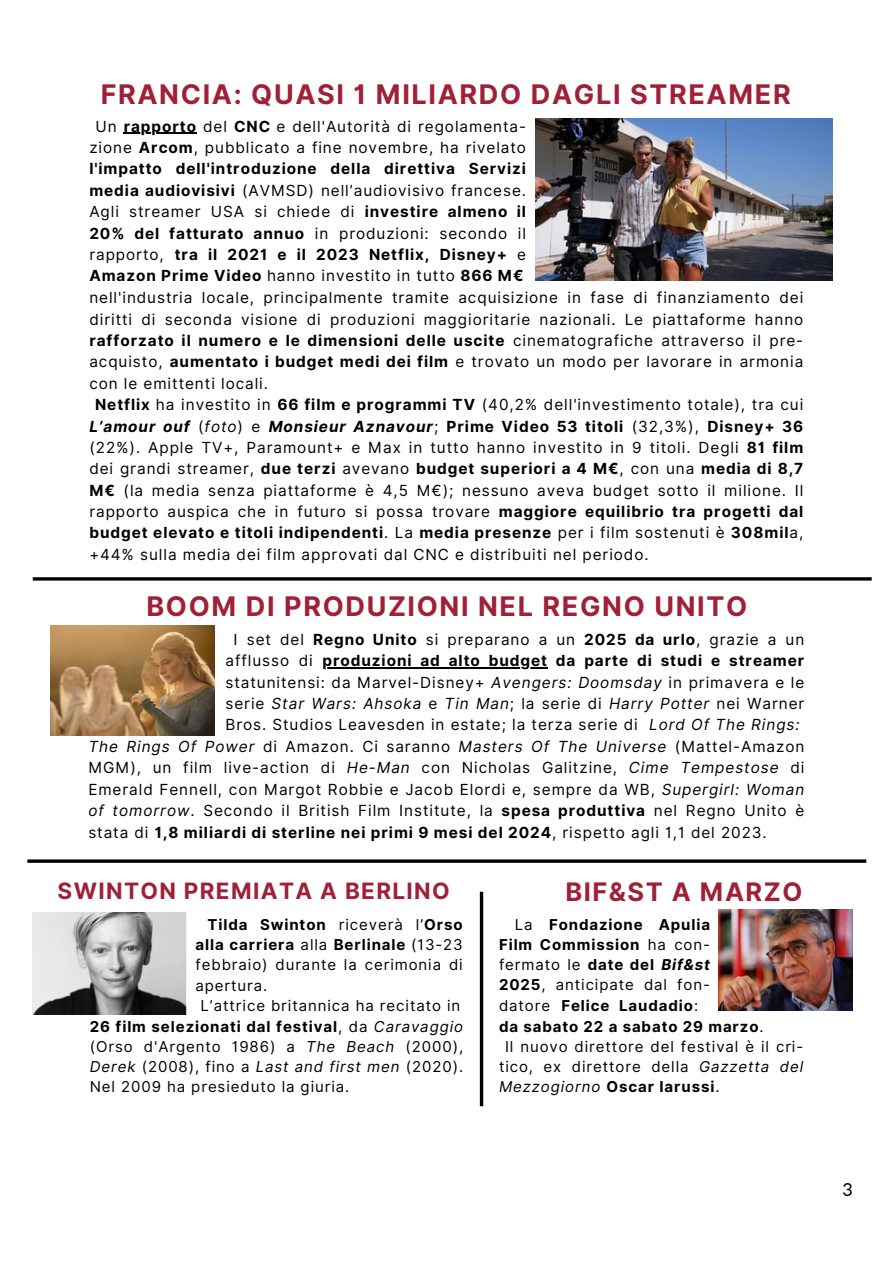
<style>
.page{position:relative;width:894px;height:1264px;background:#fff}
.page>*{position:absolute;margin:0;border:0;box-sizing:border-box;transform-origin:0 0}
.t1{font:700 27px "Inter";letter-spacing:.06em;color:#a02037}
.t2{font:700 25.5px "Inter";letter-spacing:.06em;color:#a02037}
.t3{font:700 22.5px "Inter";letter-spacing:.06em;color:#a02037}
.t4{font:18px "Aleo";color:#000}
.t5{font:15.3px/21.3px "Inter";letter-spacing:.06em;color:#000;text-align:justify}
.t6{font:15px/20.2px "Inter";letter-spacing:.06em;color:#000;text-align:justify}
.t7{font:700 15px/20.2px "Inter";letter-spacing:.06em;color:#000;text-align:justify}
.s1{font-weight:700}
.s2{font-weight:700;font-style:italic}
.s3{font-style:italic}
.s4{font-weight:400}
</style>
<div class="page">
<hr style="left:33px;top:577px;width:838px;height:3px;background:#000">
<img style="left:535px;top:118px;width:297px;height:162px">
<img style="left:50px;top:626px;width:164px;height:109px">
<hr style="left:322px;top:667px;width:226px;height:1px;background:#000">
<hr style="left:124px;top:133px;width:73px;height:1px;background:#000">
<hr style="left:27px;top:859px;width:839px;height:3px;background:#000">
<img style="left:33px;top:912px;width:154px;height:102px">
<img style="left:718px;top:909px;width:134px;height:101px">
<svg style="left:479px;top:891px;width:4px;height:215px"></svg>
<p class="t1" style="left:101px;top:78px;width:691px">FRANCIA: QUASI 1 MILIARDO DAGLI STREAMER</p>
<h1 class="t5" style="left:89px;top:115px;width:438px;text-indent:34px"><span class="s1">rapporto</span> del <span class="s1">CNC</span> e dell'Autorità di regolamenta&shy;zione <span class="s1">Arcom</span>, pubblicato a fine novembre, ha rivelato <span class="s1">l'impatto dell'introduzione della direttiva Servizi media audiovisivi</span> (AVMSD) nell’audiovisivo francese.<br>Agli streamer USA si chiede di <span class="s1">investire almeno il 20% del fatturato annuo</span> in produzioni: secondo il rapporto, <span class="s1">tra il 2021 e il 2023 Netflix, Disney+</span> e <span class="s1">Amazon Prime Video</span> hanno investito in tutto <span class="s1">866 M€</span></h1>
<p class="t5" style="left:89px;top:287px;width:715px">nell'industria locale, principalmente tramite acquisizione in fase di finanziamento dei diritti di seconda visione di produzioni maggioritarie nazionali. Le piattaforme hanno <span class="s1">rafforzato il numero e le dimensioni delle uscite</span> cinematografiche attraverso il pre&shy;acquisto, <span class="s1">aumentato i budget medi dei film</span> e trovato un modo per lavorare in armonia con le emittenti locali.</p>
<p class="t5" style="left:89px;top:394px;width:715px;text-indent:6px"><span class="s1">Netflix</span> ha investito in <span class="s1">66 film e programmi TV</span> (40,2% dell'investimento totale), tra cui <span class="s2">L’amour ouf</span> (<span class="s3">foto</span>) e <span class="s2">Monsieur Aznavour</span>; <span class="s1">Prime Video 53 titoli</span> (32,3%), <span class="s1">Disney+ 36 </span>(22%). Apple TV+, Paramount+ e Max in tutto hanno investito in 9 titoli. Degli <span class="s1">81 film </span>dei grandi streamer, <span class="s1">due terzi</span> avevano <span class="s1">budget superiori a 4 M€</span>, con una <span class="s1">media di 8,7<br>M€</span> (la media senza piattaforme è 4,5 M€); nessuno aveva budget sotto il milione. Il rapporto auspica che in futuro si possa trovare <span class="s1">maggiore equilibrio tra progetti dal budget elevato e titoli indipendenti</span>. La <span class="s1">media presenze</span> per i film sostenuti è <span class="s1">308mil</span>a, +44% sulla media dei film approvati dal CNC e distribuiti nel periodo.</p>
<p class="t1" style="left:146px;top:590px;width:602px">BOOM DI PRODUZIONI NEL REGNO UNITO</p>
<p class="t5" style="left:95px;top:115px;width:23px">Un</p>
<p class="t5" style="left:225px;top:628px;width:580px;text-indent:8px">I set del <span class="s1">Regno Unito</span> si preparano a un <span class="s1">2025 da urlo</span>, grazie a un afflusso di</p>
<p class="t5" style="left:225px;top:650px;width:580px;text-indent:97px"><span class="s1">produzioni ad alto budget da parte di studi e streamer </span>statunitensi: da Marvel-Disney+ <span class="s3">Avengers: Doomsday</span> in primavera e le serie <span class="s3">Star Wars: Ahsoka</span> e <span class="s3">Tin Man</span>; la serie di <span class="s3">Harry Potter</span> nei Warner Bros. Studios Leavesden in estate; la terza serie di <span class="s3">Lord Of The Rings:</span></p>
<p class="t5" style="left:88px;top:735px;width:717px"><span class="s3">The Rings Of Power</span> di Amazon. Ci saranno <span class="s3">Masters Of The Universe</span> (Mattel-Amazon MGM), un film live-action di <span class="s3">He-Man</span> con Nicholas Galitzine, <span class="s3">Cime Tempestose</span> di Emerald Fennell, con Margot Robbie e Jacob Elordi e, sempre da WB, <span class="s3">Supergirl: Woman of tomorrow</span>. Secondo il British Film Institute, la <span class="s1">spesa produttiva</span> nel Regno Unito è stata di <span class="s1">1,8 miliardi di sterline nei primi 9 mesi del 2024</span>, rispetto agli 1,1 del 2023.</p>
<p class="t3" style="left:58px;top:877px;width:393px">SWINTON PREMIATA A BERLINO</p>
<h2 class="t6" style="left:195px;top:914px;width:269px;text-indent:12px"><span class="s1">Tilda Swinton</span> riceverà l’<span class="s1">Orso alla carriera</span> alla <span class="s1">Berlinale</span> (13-23 febbraio) durante la cerimonia di apertura.</h2>
<p class="t6" style="left:200px;top:995px;width:261px">L’attrice britannica ha recitato in</p>
<p class="t6" style="left:90px;top:1016px;width:375px"><span class="s1">26 film selezionati dal festival</span>, da <span class="s3">Caravaggio </span>(Orso d'Argento 1986) a <span class="s3">The Beach</span> (2000), <span class="s3">Derek</span> (2008), fino a <span class="s3">Last and first men</span> (2020).<br>Nel 2009 ha presieduto la giuria.</p>
<p class="t2" style="left:565px;top:876px;width:238px">BIF&amp;ST A MARZO</p>
<p class="t7" style="left:499px;top:914px;width:212px;text-indent:16px"><span class="s4">La</span> Fondazione Apulia Film Commission <span class="s4">ha con&shy;fermato le</span> date del <span class="s3">Bif&amp;st </span>2025<span class="s4">, anticipate dal fon&shy;datore</span> Felice Laudadio<span class="s4">:</span></p>
<p class="t7" style="left:499px;top:1016px;width:266px">da sabato 22 a sabato 29 marzo<span class="s4">.</span></p>
<h1 class="t6" style="left:499px;top:1036px;width:306px;text-indent:6px">Il nuovo direttore del festival è il cri&shy;tico, ex direttore della <span class="s3">Gazzetta del Mezzogiorno</span> <span class="s1">Oscar Iarussi</span>.</h1>
<h1 class="t4" style="left:842px;top:1179px;width:11px">3</h1>
</div>
